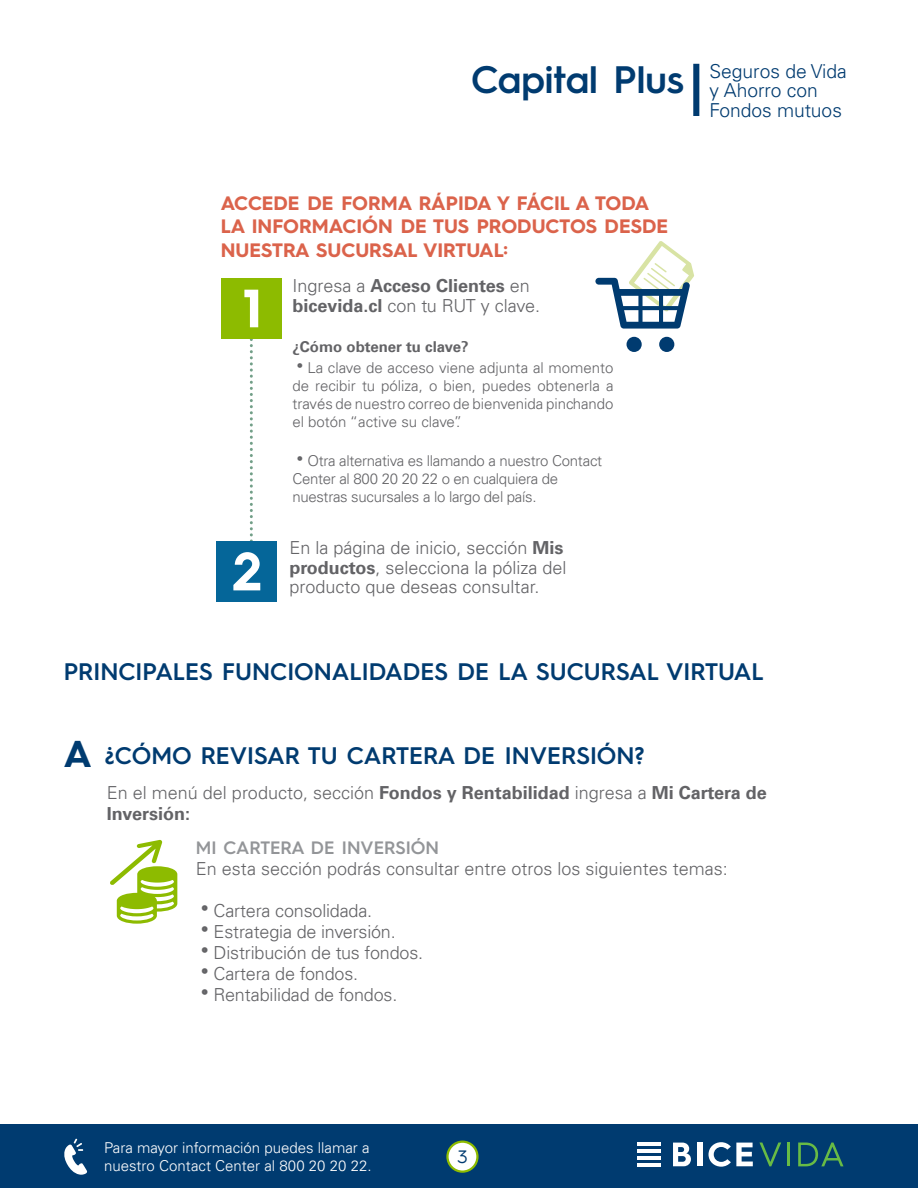
<style>
.page{position:relative;width:918px;height:1188px;background:#fff}
.page>*{position:absolute;margin:0;border:0;box-sizing:border-box;transform-origin:0 0}
.t1{font:600 38.4px "Hurme Geometric Sans 3";color:#003b70}
.t2{font:700 37.5px "Hurme Geometric Sans 3";color:#003b70}
.t3{font:600 24px "Hurme Geometric Sans 3";color:#003b70}
.t4{font:700 19.5px "Hurme Geometric Sans 3";color:#db634b}
.t5{font:300 19.2px/19.2px "Univers LT";color:#003b70}
.t6{font:300 18px/19.5px "Univers LT";color:#636366}
.t7{font:700 18px/21px "Univers LT";color:#636366}
.t8{font:300 18px "Univers LT";letter-spacing:-.02em;color:#636366}
.t9{font:600 18px "Hurme Geometric Sans 3";color:#939598}
.t10{font:18px "Hurme Geometric Sans 3";color:#003b70}
.t11{font:300 15px/18px "Univers LT";letter-spacing:-.02em;color:#636366;text-align:justify}
.t12{font:300 15px "Univers LT";color:#fff}
.t13{font:700 15px "Univers LT";color:#636366}
.s1{font-weight:300}
.s2{font-weight:700}
</style>
<div class="page">
<svg style="left:110px;top:840px;width:67px;height:84px"></svg>
<div style="left:693px;top:64px;width:6px;height:52px;background:#003b70"></div>
<svg style="left:595px;top:241px;width:99px;height:88px"></svg>
<div style="left:627px;top:337px;width:15px;height:15px;background:#003b70;border-radius:50%"></div>
<div style="left:659px;top:337px;width:15px;height:15px;background:#003b70;border-radius:50%"></div>
<div style="left:221px;top:278px;width:60px;height:61px;background:#8dbb00"></div>
<div style="left:217px;top:541px;width:60px;height:60px;background:#056699"></div>
<svg style="left:233px;top:290px;width:27px;height:300px"></svg>
<div style="left:0;top:1125px;width:918px;height:63px;background:#003b70"></div>
<svg style="left:759px;top:1143px;width:22px;height:23px"></svg>
<hr style="left:787px;top:1143px;width:3px;height:23px;background:#68bb45">
<svg style="left:798px;top:1143px;width:46px;height:23px"></svg>
<hr style="left:637px;top:1143px;width:24px;height:3px;background:#fff">
<hr style="left:637px;top:1149px;width:24px;height:4px;background:#fff">
<hr style="left:637px;top:1156px;width:24px;height:4px;background:#fff">
<hr style="left:637px;top:1163px;width:24px;height:3px;background:#fff">
<svg style="left:673px;top:1143px;width:18px;height:23px"></svg>
<div style="left:697px;top:1143px;width:5px;height:23px;background:#fff"></div>
<svg style="left:709px;top:1142px;width:44px;height:25px"></svg>
<svg style="left:64px;top:1139px;width:23px;height:36px"></svg>
<div style="left:447px;top:1142px;width:30px;height:30px;background:#fff;border-radius:50%"></div>
<div style="left:446px;top:1141px;width:33px;height:32px;border:2px solid #8dbb00;border-radius:50%"></div>
<p class="t1" style="left:471px;top:53px;width:214px">Capital Plus</p>
<p class="t5" style="left:709px;top:62px;width:139px">Seguros de Vida y Ahorro con<br>Fondos mutuos</p>
<p class="t4" style="left:221px;top:190px;width:430px">ACCEDE DE FORMA RÁPIDA Y FÁCIL A TODA</p>
<p class="t4" style="left:221px;top:213px;width:449px">LA INFORMACIÓN DE TUS PRODUCTOS DESDE</p>
<p class="t4" style="left:221px;top:236px;width:289px">NUESTRA SUCURSAL VIRTUAL:</p>
<p class="t7" style="left:292px;top:276px;width:239px"><span class="s1">Ingresa a</span> Acceso Clientes <span class="s1">en</span></p>
<p class="t8" style="left:292px;top:295px;width:249px"><span class="s2">bicevida.cl</span> con tu RUT y clave.</p>
<p class="t13" style="left:292px;top:338px;width:178px">¿Cómo obtener tu clave?</p>
<p class="t11" style="left:292px;top:358px;width:323px;text-indent:15px">La clave de acceso viene adjunta al momento de recibir tu póliza, o bien, puedes obtenerla a través de nuestro correo de bienvenida pinchando el botón “active su clave”.</p>
<p class="t11" style="left:292px;top:451px;width:311px;text-align:left;text-indent:15px">Otra alternativa es llamando a nuestro Contact<br>Center al 800 20 20 22 o en cualquiera de nuestras sucursales a lo largo del país.</p>
<p class="t6" style="left:289px;top:538px;width:279px">En la página de inicio, sección <span class="s2">Mis productos</span>, selecciona la póliza del producto que deseas consultar.</p>
<p class="t3" style="left:64px;top:654px;width:702px">PRINCIPALES FUNCIONALIDADES DE LA SUCURSAL VIRTUAL</p>
<p class="t2" style="left:64px;top:728px;width:29px">A</p>
<p class="t3" style="left:105px;top:738px;width:541px">¿CÓMO REVISAR TU CARTERA DE INVERSIÓN?</p>
<p class="t7" style="left:107px;top:782px;width:661px"><span class="s1">En el menú del producto, sección</span> Fondos y Rentabilidad <span class="s1">ingresa a</span> Mi Cartera de<br>Inversión:</p>
<p class="t9" style="left:196px;top:835px;width:245px">MI CARTERA DE INVERSIÓN</p>
<p class="t6" style="left:196px;top:859px;width:533px">En esta sección podrás consultar entre otros los siguientes temas:</p>
<p class="t6" style="left:214px;top:901px;width:160px">Cartera consolidada.</p>
<p class="t6" style="left:214px;top:922px;width:184px">Estrategia de inversión.</p>
<p class="t6" style="left:214px;top:943px;width:211px">Distribución de tus fondos.</p>
<p class="t6" style="left:214px;top:964px;width:146px">Cartera de fondos.</p>
<p class="t6" style="left:214px;top:985px;width:185px">Rentabilidad de fondos.</p>
<p class="t12" style="left:104px;top:1138px;width:267px">Para mayor información puedes llamar a</p>
<p class="t12" style="left:104px;top:1156px;width:269px">nuestro Contact Center al 800 20 20 22.</p>
<p class="t10" style="left:457px;top:1144px;width:12px">3</p>
</div>
